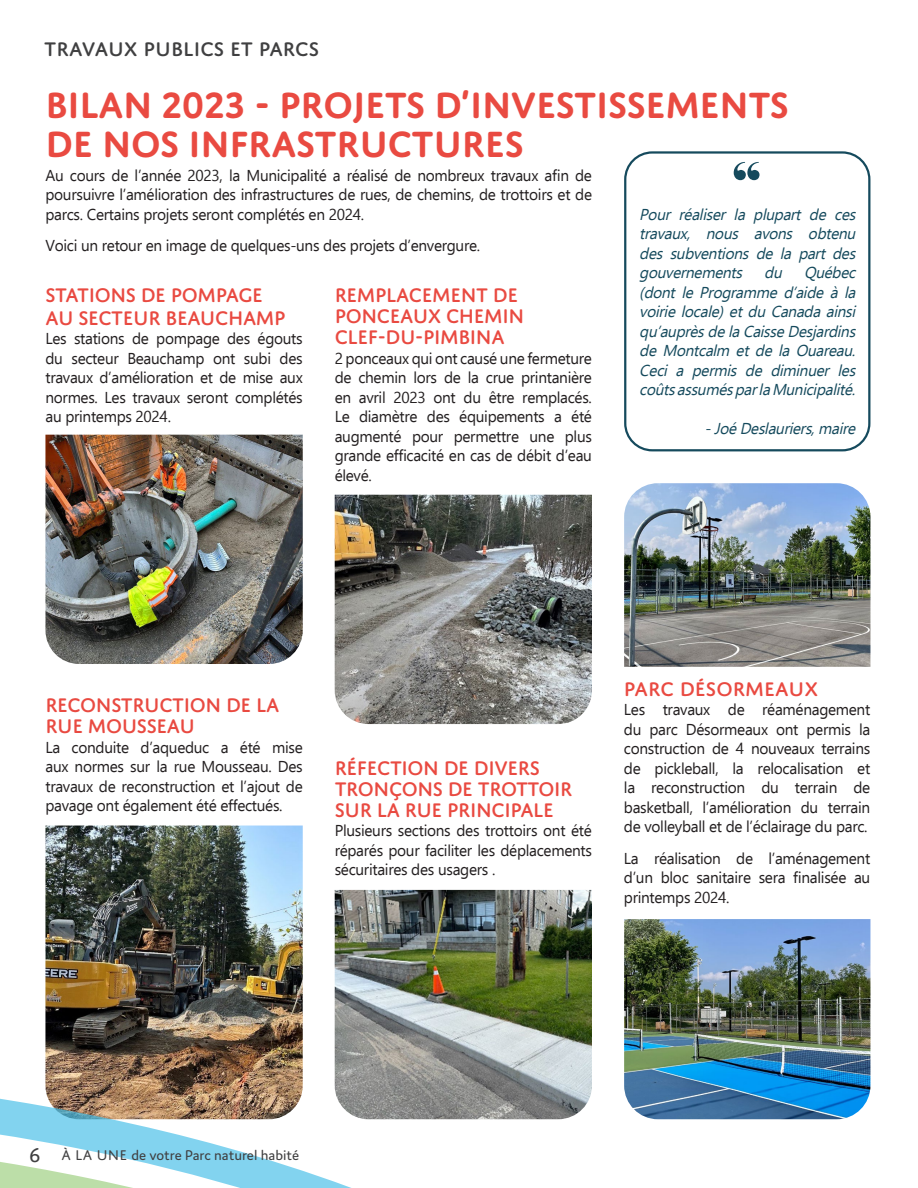
<style>
.page{position:relative;width:918px;height:1188px;background:#fff}
.page>*{position:absolute;margin:0;border:0;box-sizing:border-box;transform-origin:0 0}
.t1{font:60px "Elephant";color:#154a5d}
.t2{font:600 39px "Domus Titling";letter-spacing:-.01em;color:#e94a41}
.t3{font:500 21px/21px "Domus Titling";letter-spacing:-.02em;color:#e94a41}
.t4{font:500 21px "Domus Titling";color:#404041}
.t5{font:500 21px "Domus Titling";color:#e94a41}
.t6{font:21px "Domus Titling";color:#404041}
.t7{font:15.75px/19.5px "Ebrima";letter-spacing:-.02em;color:#231f20;text-align:justify}
.t8{font:italic 15.75px/19.5px "Ebrima";color:#154a5d;text-align:justify}
.t9{font:15px "Domus";color:#404041}
.s1{font-family:"Domus Titling"}
</style>
<div class="page">
<img style="left:45px;top:826px;width:258px;height:236px">
<img style="left:0;top:1062px;width:335px;height:42px">
<svg style="left:0;top:1104px;width:453px;height:84px"></svg>
<img style="left:624px;top:919px;width:246px;height:200px">
<div style="left:624px;top:151px;width:246px;height:300px;border:2px solid #154a5d;border-radius:27px"></div>
<img style="left:45px;top:435px;width:258px;height:229px">
<img style="left:335px;top:890px;width:257px;height:229px">
<img style="left:335px;top:495px;width:257px;height:229px">
<img style="left:624px;top:483px;width:246px;height:184px">
<p class="t4" style="left:44px;top:37px;width:276px">TRAVAUX PUBLICS ET PARCS</p>
<p class="t2" style="left:45px;top:82px;width:745px">BILAN 2023 - PROJETS D’INVESTISSEMENTS</p>
<p class="t2" style="left:45px;top:121px;width:480px">DE NOS INFRASTRUCTURES</p>
<p class="t7" style="left:45px;top:165px;width:548px">Au cours de l’année 2023, la Municipalité a réalisé de nombreux travaux afin de poursuivre l’amélioration des infrastructures de rues, de chemins, de trottoirs et de parcs. Certains projets seront complétés en 2024.</p>
<p class="t7" style="left:45px;top:235px;width:436px">Voici un retour en image de quelques-uns des projets d’envergure.</p>
<p class="t3" style="left:45px;top:285px;width:219px">STATIONS DE POMPAGE</p>
<p class="t3" style="left:45px;top:307px;width:242px">AU SECTEUR BEAUCHAMP</p>
<p class="t7" style="left:45px;top:328px;width:259px">Les stations de pompage des égouts du secteur Beauchamp ont subi des travaux d’amélioration et de mise aux normes. Les travaux seront complétés au printemps 2024.</p>
<p class="t1" style="left:733px;top:147px;width:29px">“</p>
<p class="t8" style="left:639px;top:204px;width:222px">Pour réaliser la plupart de ces travaux, nous avons obtenu des subventions de la part des gouvernements du Québec (dont le Programme d’aide à la voirie locale) et du Canada ainsi qu’auprèsdelaCaisseDesjardins de Montcalm et de la Ouareau.<br>Ceci a permis de diminuer les coûtsassumésparlaMunicipalité.</p>
<p class="t8" style="left:704px;top:418px;width:157px">-JoéDeslauriers,maire</p>
<p class="t3" style="left:335px;top:285px;width:191px">REMPLACEMENT DE<br>PONCEAUX CHEMIN</p>
<p class="t3" style="left:335px;top:327px;width:171px">CLEF-DU-PIMBINA</p>
<p class="t7" style="left:335px;top:348px;width:259px">2 ponceaux qui ont causé une fermeture de chemin lors de la crue printanière en avril 2023 ont du être remplacés.<br>Le diamètre des équipements a été augmenté pour permettre une plus grande efficacité en cas de débit d’eau élevé.</p>
<p class="t3" style="left:45px;top:695px;width:235px">RECONSTRUCTION DE LA<br>RUE MOUSSEAU</p>
<p class="t7" style="left:45px;top:737px;width:259px">La conduite d’aqueduc a été mise aux normes sur la rue Mousseau. Des travaux de reconstruction et l’ajout de pavage ont également été effectués.</p>
<p class="t3" style="left:335px;top:757px;width:239px">RÉFECTION DE DIVERS<br>TRONÇONS DE TROTTOIR<br>SUR LA RUE PRINCIPALE</p>
<p class="t7" style="left:335px;top:820px;width:259px">Plusieurs sections des trottoirs ont été réparés pour faciliter les déplacements sécuritaires des usagers .</p>
<p class="t5" style="left:624px;top:677px;width:196px">PARC DÉSORMEAUX</p>
<p class="t7" style="left:624px;top:699px;width:248px">Les travaux de réaménagement du parc Désormeaux ont permis la construction de 4 nouveaux terrains de pickleball, la relocalisation et la reconstruction du terrain de basketball, l’amélioration du terrain de volleyball et de l’éclairage du parc.</p>
<p class="t7" style="left:624px;top:848px;width:248px">La réalisation de l’aménagement d’un bloc sanitaire sera finalisée au printemps 2024.</p>
<p class="t6" style="left:29px;top:1143px;width:13px">6</p>
<p class="t9" style="left:62px;top:1147px;width:239px"><span class="s1">À LA UNE</span> de votre Parc naturel habité</p>
</div>
